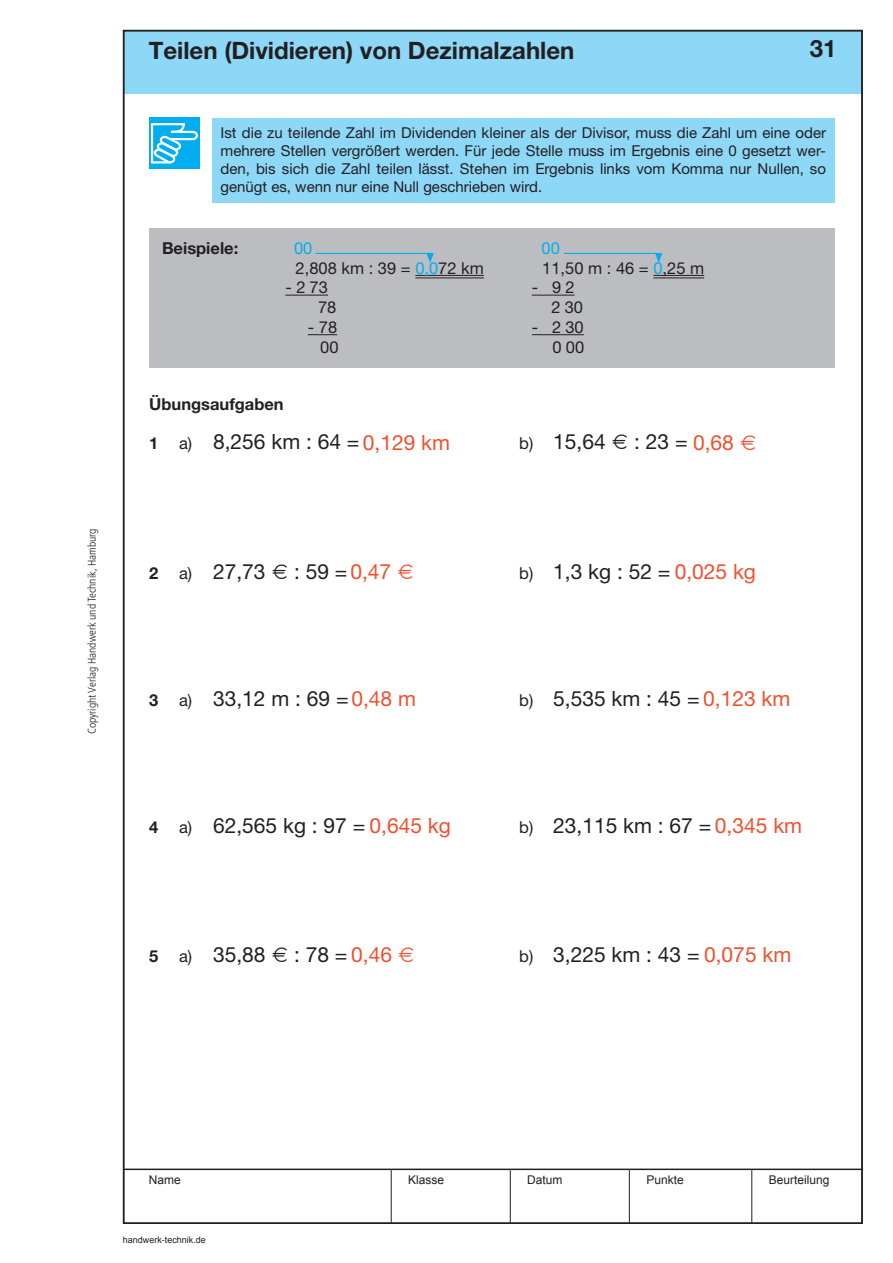
<style>
.page{position:relative;width:893px;height:1263px;background:#fff}
.page>*{position:absolute;margin:0;border:0;box-sizing:border-box;transform-origin:0 0}
.t1{font:700 24px "Helvetica Neue";color:#231f20}
.t2{font:21px "Helvetica Neue";color:#231f20}
.t3{font:16.5px "Helvetica Neue";color:#231f20}
.t4{font:700 16.5px "Helvetica Neue";color:#231f20}
.t5{font:16.5px "Helvetica Neue";color:#00aeef}
.t6{font:15px/18px "Helvetica Neue";color:#231f20;text-align:justify}
.t7{font:12px "Arial";color:#231f20}
.t8{font:300 condensed 11.25px "Frutiger LT Std";color:#231f20}
.t9{font:9px "Arial";color:#231f20}
.s1{color:#00aeef}
.s2{font-weight:700;font-size:16.5px}
.s3{font-size:16.5px}
.s4{color:#f0502e}
.s5{font-family:"GFS Artemisia";font-size:22.5px}
.s6{font-family:"GFS Artemisia";font-size:22.5px;color:#f0502e}
</style>
<div class="page">
<div style="left:123px;top:30px;width:739px;height:63px;background:#8dd7f7"></div>
<hr style="left:123px;top:1168px;width:268px;height:2px;background:#231f20">
<hr style="left:391px;top:1168px;width:119px;height:2px;background:#231f20">
<hr style="left:510px;top:1168px;width:119px;height:2px;background:#231f20">
<hr style="left:629px;top:1168px;width:123px;height:2px;background:#231f20">
<hr style="left:752px;top:1168px;width:110px;height:2px;background:#231f20">
<hr style="left:391px;top:1170px;width:1px;height:52px;background:#231f20">
<hr style="left:510px;top:1170px;width:1px;height:52px;background:#231f20">
<hr style="left:629px;top:1170px;width:1px;height:52px;background:#231f20">
<hr style="left:751px;top:1170px;width:1px;height:52px;background:#231f20">
<div style="left:149px;top:118px;width:51px;height:51px;background:#00aeef"></div>
<svg style="left:150px;top:123px;width:48px;height:41px"></svg>
<div style="left:212px;top:118px;width:622px;height:84px;background:#8dd7f7"></div>
<div style="left:149px;top:228px;width:685px;height:140px;background:#bcbdc0"></div>
<hr style="left:415px;top:275px;width:69px;height:1px;background:#231f20">
<hr style="left:415px;top:278px;width:69px;height:1px;background:#231f20">
<hr style="left:653px;top:275px;width:51px;height:1px;background:#231f20">
<hr style="left:653px;top:278px;width:51px;height:1px;background:#231f20">
<hr style="left:285px;top:295px;width:43px;height:1px;background:#231f20">
<hr style="left:532px;top:295px;width:43px;height:1px;background:#231f20">
<svg style="left:308px;top:334px;width:29px;height:1px"></svg>
<hr style="left:532px;top:334px;width:52px;height:1px;background:#231f20">
<svg style="left:315px;top:252px;width:119px;height:11px"></svg>
<svg style="left:564px;top:252px;width:98px;height:11px"></svg>
<p class="t8" style="left:86px;top:734px;width:207px;rotate:-90deg">Copyright Verlag Handwerk und Technik, Hamburg</p>
<h1 class="t1" style="left:149px;top:35px;width:427px">Teilen (Dividieren) von Dezimalzahlen</h1>
<h1 class="t1" style="left:810px;top:34px;width:28px">31</h1>
<p class="t6" style="left:221px;top:124px;width:607px">Ist die zu teilende Zahl im Dividenden kleiner als der Divisor, muss die Zahl um eine oder mehrere Stellen vergrößert werden. Für jede Stelle muss im Ergebnis eine 0 gesetzt wer&shy;den, bis sich die Zahl teilen lässt. Stehen im Ergebnis links vom Komma nur Nullen, so genügt es, wenn nur eine Null geschrieben wird.</p>
<p class="t4" style="left:162px;top:238px;width:78px">Beispiele:</p>
<p class="t5" style="left:294px;top:238px;width:20px">00</p>
<p class="t5" style="left:542px;top:238px;width:20px">00</p>
<p class="t3" style="left:296px;top:258px;width:190px">2,808 km : 39 = <span class="s1">0,0</span>72 km</p>
<p class="t3" style="left:542px;top:258px;width:163px">11,50 m : 46 = <span class="s1">0</span>,25 m</p>
<p class="t3" style="left:285px;top:278px;width:44px">- 2 73</p>
<p class="t3" style="left:532px;top:278px;width:44px">- 92</p>
<p class="t3" style="left:318px;top:298px;width:20px">78</p>
<p class="t3" style="left:551px;top:298px;width:33px">2 30</p>
<p class="t3" style="left:308px;top:317px;width:31px">- 78</p>
<p class="t3" style="left:532px;top:317px;width:53px">- 2 30</p>
<p class="t3" style="left:320px;top:337px;width:20px">00</p>
<p class="t3" style="left:553px;top:337px;width:33px">0 00</p>
<p class="t4" style="left:149px;top:394px;width:136px">Übungsaufgaben</p>
<h2 class="t2" style="left:149px;top:429px;width:302px"><span class="s2">1</span> <span class="s3">a)</span> 8,256 km : 64 = <span class="s4">0,129 km</span></h2>
<h2 class="t2" style="left:519px;top:429px;width:239px"><span class="s3">b)</span> 15,64 <span class="s5">€</span> : 23 = <span class="s4">0,68</span> <span class="s6">€</span></h2>
<h2 class="t2" style="left:149px;top:558px;width:266px"><span class="s2">2</span> <span class="s3">a)</span> 27,73 <span class="s5">€</span> : 59 = <span class="s4">0,47</span> <span class="s6">€</span></h2>
<h2 class="t2" style="left:519px;top:558px;width:238px"><span class="s3">b)</span> 1,3 kg : 52 = <span class="s4">0,025 kg</span></h2>
<h2 class="t2" style="left:149px;top:686px;width:268px"><span class="s2">3</span> <span class="s3">a)</span> 33,12 m : 69 = <span class="s4">0,48 m</span></h2>
<h2 class="t2" style="left:519px;top:686px;width:273px"><span class="s3">b)</span> 5,535 km : 45 = <span class="s4">0,123 km</span></h2>
<h2 class="t2" style="left:149px;top:813px;width:303px"><span class="s2">4</span> <span class="s3">a)</span> 62,565 kg : 97 = <span class="s4">0,645 kg</span></h2>
<h2 class="t2" style="left:519px;top:813px;width:284px"><span class="s3">b)</span> 23,115 km : 67 = <span class="s4">0,345 km</span></h2>
<p class="t4" style="left:149px;top:946px;width:11px">5</p>
<h2 class="t2" style="left:179px;top:942px;width:237px"><span class="s3">a)</span> 35,88 <span class="s5">€</span> : 78 = <span class="s4">0,46</span> <span class="s6">€</span></h2>
<p class="t3" style="left:519px;top:946px;width:16px">b)</p>
<h2 class="t2" style="left:553px;top:942px;width:240px">3,225 km : 43 = <span class="s4">0,075 km</span></h2>
<p class="t7" style="left:149px;top:1172px;width:34px">Name</p>
<p class="t7" style="left:408px;top:1172px;width:38px">Klasse</p>
<p class="t7" style="left:527px;top:1172px;width:37px">Datum</p>
<p class="t7" style="left:646px;top:1172px;width:39px">Punkte</p>
<p class="t7" style="left:769px;top:1172px;width:62px">Beurteilung</p>
<p class="t9" style="left:123px;top:1233px;width:85px">handwerk-technik.de</p>
</div>
